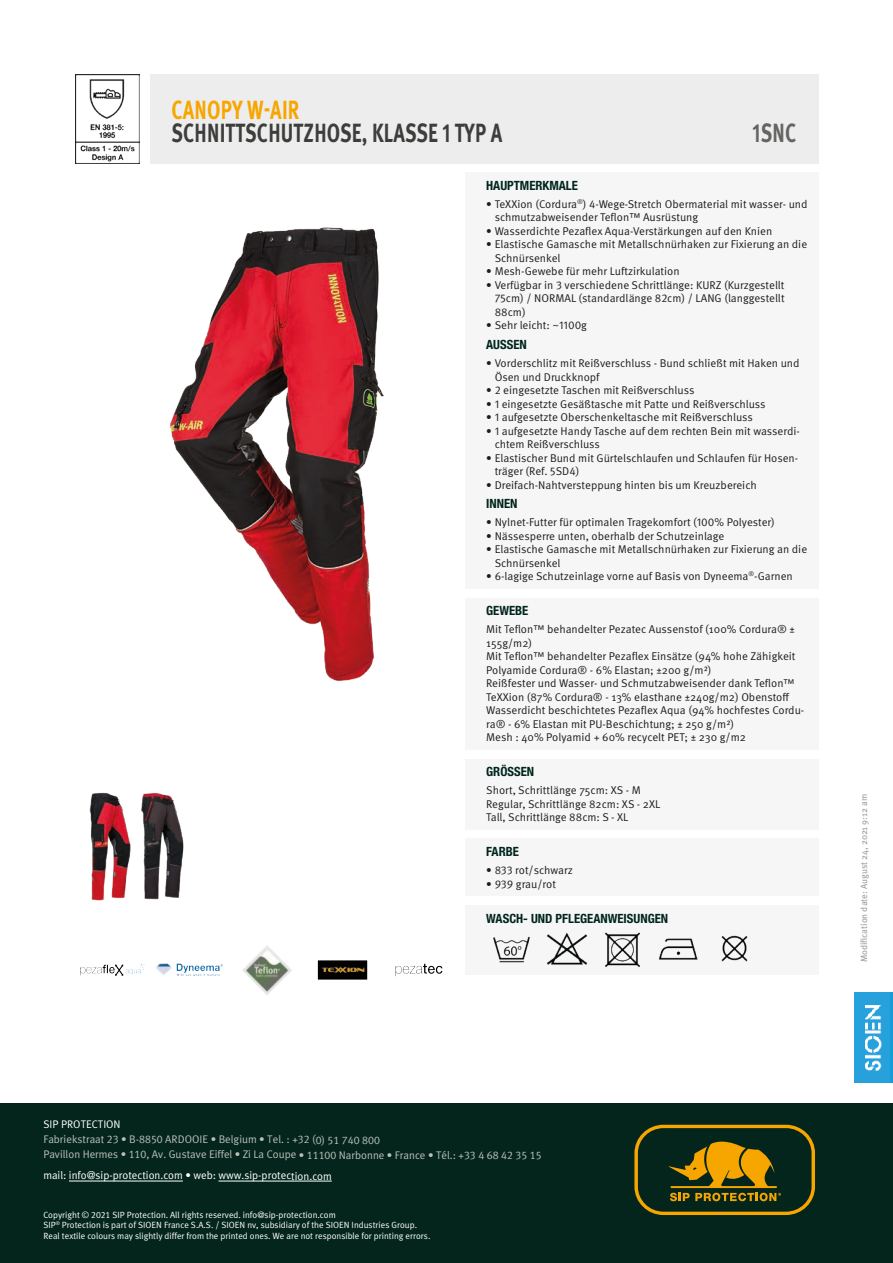
<style>
.page{position:relative;width:893px;height:1263px;background:#fff}
.page>*{position:absolute;margin:0;border:0;box-sizing:border-box;transform-origin:0 0}
.t1{font:700 26.25px "Meta Pro";letter-spacing:.01em;color:#3d3d3c;scale:.74 1}
.t2{font:700 26.25px "Meta Pro";letter-spacing:.01em;color:#f7a600;scale:.74 1}
.t3{font:700 26.25px "Meta Pro";color:#646463;scale:.74 1}
.t4{font:700 condensed 12.75px "Helvetica Neue LT Std";color:#00261d}
.t5{font:11.25px/13.5px "Meta Pro";color:#1d1d1b}
.t6{font:11.1px/15px "Meta K Normal";color:#bbbfb8}
.t7{font:11.1px "Meta K Normal";color:#fff}
.t8{font:9px/10.5px "Meta K Normal";color:#fff}
.t9{font:9px "Meta Pro";color:#9d9d9d}
.s1{font-family:"Meta K Normal"}
</style>
<div class="page">
<div style="left:0;top:1103px;width:893px;height:160px;background:#03251c"></div>
<svg style="left:634px;top:1125px;width:181px;height:90px"></svg>
<hr style="left:69px;top:1181px;width:114px;height:1px;background:#fff">
<hr style="left:218px;top:1181px;width:114px;height:1px;background:#fff">
<div style="left:854px;top:992px;width:39px;height:90px;background:#149cd8"></div>
<img style="left:854px;top:992px;width:36px;height:90px">
<div style="left:150px;top:74px;width:669px;height:90px;background:#ededed"></div>
<div style="left:465px;top:173px;width:354px;height:416px;background:#f6f6f6"></div>
<div style="left:465px;top:598px;width:354px;height:152px;background:#f6f6f6"></div>
<div style="left:465px;top:759px;width:354px;height:71px;background:#f6f6f6"></div>
<div style="left:465px;top:839px;width:354px;height:57px;background:#f6f6f6"></div>
<div style="left:465px;top:905px;width:354px;height:70px;background:#f6f6f6"></div>
<img style="left:493px;top:936px;width:37px;height:27px">
<img style="left:547px;top:932px;width:40px;height:33px">
<img style="left:605px;top:932px;width:35px;height:35px">
<img style="left:658px;top:938px;width:40px;height:22px">
<img style="left:721px;top:935px;width:27px;height:27px">
<svg style="left:158px;top:963px;width:65px;height:13px"></svg>
<svg style="left:80px;top:964px;width:78px;height:12px"></svg>
<svg style="left:242px;top:945px;width:50px;height:50px"></svg>
<svg style="left:317px;top:960px;width:51px;height:20px"></svg>
<svg style="left:395px;top:963px;width:48px;height:14px"></svg>
<img style="left:89px;top:792px;width:29px;height:109px">
<img style="left:118px;top:793px;width:66px;height:107px">
<img style="left:75px;top:74px;width:65px;height:90px">
<img style="left:170px;top:227px;width:214px;height:454px">
<h1 class="t2" style="left:171px;top:93px;width:175px">CANOPY W-AIR</h1>
<h1 class="t1" style="left:171px;top:117px;width:449px">SCHNITTSCHUTZHOSE, KLASSE 1 TYP A</h1>
<h1 class="t3" style="left:753px;top:117px;width:61px">1SNC</h1>
<p class="t4" style="left:486px;top:178px;width:93px">HAUPTMERKMALE</p>
<p class="t5" style="left:495px;top:198px;width:314px;text-indent:-9px"><span class="s1">•</span> TeXXion (Cordura<sup>®</sup>) 4-Wege-Stretch Obermaterial mit wasser- und schmutzabweisender Teflon™ Ausrüstung</p>
<p class="t5" style="left:486px;top:225px;width:288px"><span class="s1">•</span> Wasserdichte Pezaflex Aqua-Verstärkungen auf den Knien</p>
<p class="t5" style="left:495px;top:238px;width:314px;text-indent:-9px"><span class="s1">•</span> Elastische Gamasche mit Metallschnürhaken zur Fixierung an die<br>Schnürsenkel</p>
<p class="t5" style="left:486px;top:265px;width:195px"><span class="s1">•</span> Mesh-Gewebe für mehr Luftzirkulation</p>
<p class="t5" style="left:495px;top:279px;width:291px;text-align:justify;text-indent:-9px"><span class="s1">•</span> Verfügbar in 3 verschiedene Schrittlänge: KURZ (Kurzgestellt 75cm) / NORMAL (standardlänge 82cm) / LANG (langgestellt 88cm)</p>
<p class="t5" style="left:486px;top:319px;width:102px"><span class="s1">•</span> Sehr leicht: ~1100g</p>
<p class="t4" style="left:486px;top:337px;width:42px">AUSSEN</p>
<p class="t5" style="left:495px;top:357px;width:306px;text-indent:-9px"><span class="s1">•</span> Vorderschlitz mit Reißverschluss - Bund schließt mit Haken und<br>Ösen und Druckknopf</p>
<p class="t5" style="left:486px;top:384px;width:210px"><span class="s1">•</span> 2 eingesetzte Taschen mit Reißverschluss</p>
<p class="t5" style="left:486px;top:397px;width:281px"><span class="s1">•</span> 1 eingesetzte Gesäßtasche mit Patte und Reißverschluss</p>
<p class="t5" style="left:486px;top:411px;width:268px"><span class="s1">•</span> 1 aufgesetzte Oberschenkeltasche mit Reißverschluss</p>
<p class="t5" style="left:495px;top:424px;width:307px;text-indent:-9px"><span class="s1">•</span> 1 aufgesetzte Handy Tasche auf dem rechten Bein mit wasserdi&shy;chtem Reißverschluss</p>
<p class="t5" style="left:495px;top:451px;width:305px;text-indent:-9px"><span class="s1">•</span> Elastischer Bund mit Gürtelschlaufen und Schlaufen für Hosen&shy;träger (Ref. 5SD4)</p>
<p class="t5" style="left:486px;top:478px;width:272px"><span class="s1">•</span> Dreifach-Nahtversteppung hinten bis um Kreuzbereich</p>
<p class="t4" style="left:486px;top:496px;width:33px">INNEN</p>
<p class="t5" style="left:486px;top:516px;width:290px"><span class="s1">•</span> Nylnet-Futter für optimalen Tragekomfort (100% Polyester)</p>
<p class="t5" style="left:486px;top:529px;width:240px"><span class="s1">•</span> Nässesperre unten, oberhalb der Schutzeinlage</p>
<p class="t5" style="left:495px;top:543px;width:314px;text-indent:-9px"><span class="s1">•</span> Elastische Gamasche mit Metallschnürhaken zur Fixierung an die<br>Schnürsenkel</p>
<p class="t5" style="left:486px;top:570px;width:308px"><span class="s1">•</span> 6-lagige Schutzeinlage vorne auf Basis von Dyneema<sup>®</sup>-Garnen</p>
<p class="t4" style="left:486px;top:603px;width:44px">GEWEBE</p>
<p class="t5" style="left:486px;top:623px;width:320px">Mit Teflon™ behandelter Pezatec Aussenstof (100% Cordura® ± 155g/m2)<br>Mit Teflon™ behandelter Pezaflex Einsätze (94% hohe Zähigkeit Polyamide Cordura® - 6% Elastan; ±200 g/m²)<br>Reißfester und Wasser- und Schmutzabweisender dank Teflon™ TeXXion (87% Cordura® - 13% elasthane ±240g/m2) Obenstoff Wasserdicht beschichtetes Pezaflex Aqua (94% hochfestes Cordu&shy;ra® - 6% Elastan mit PU-Beschichtung; ± 250 g/m²)<br>Mesh : 40% Polyamid + 60% recycelt PET; ± 230 g/m2</p>
<p class="t4" style="left:486px;top:764px;width:49px">GRÖSSEN</p>
<p class="t5" style="left:486px;top:784px;width:176px">Short, Schrittlänge 75cm: XS - M<br>Regular, Schrittlänge 82cm: XS - 2XL<br>Tall, Schrittlänge 88cm: S - XL</p>
<p class="t4" style="left:486px;top:844px;width:34px">FARBE</p>
<p class="t5" style="left:486px;top:864px;width:88px"><span class="s1">•</span> 833 rot/schwarz</p>
<p class="t5" style="left:486px;top:877px;width:71px"><span class="s1">•</span> 939 grau/rot</p>
<p class="t4" style="left:486px;top:910px;width:184px">WASCH- UND PFLEGEANWEISUNGEN</p>
<p class="t9" style="left:858px;top:962px;width:170px;rotate:-90deg">Modification date: August 24, 2021 9:12 am</p>
<p class="t7" style="left:43px;top:1118px;width:79px">SIP PROTECTION</p>
<p class="t6" style="left:43px;top:1132px;width:500px">Fabriekstraat 23 • B-8850 ARDOOIE • Belgium • Tel. : +32 (0) 51 740 800<br>Pavillon Hermes • 110, Av. Gustave Eiffel • Zi La Coupe • 11100 Narbonne • France • Tél.: +33 4 68 42 35 15</p>
<p class="t7" style="left:43px;top:1169px;width:290px">mail: info@sip-protection.com • web: www.sip-protection.com</p>
<p class="t8" style="left:43px;top:1209px;width:389px">Copyright © 2021 SIP Protection. All rights reserved. info@sip-protection.com<br>SIP<sup>®</sup> Protection is part of SIOEN France S.A.S. / SIOEN nv, subsidiary of the SIOEN Industries Group.<br>Real textile colours may slightly differ from the printed ones. We are not responsible for printing errors.</p>
</div>
